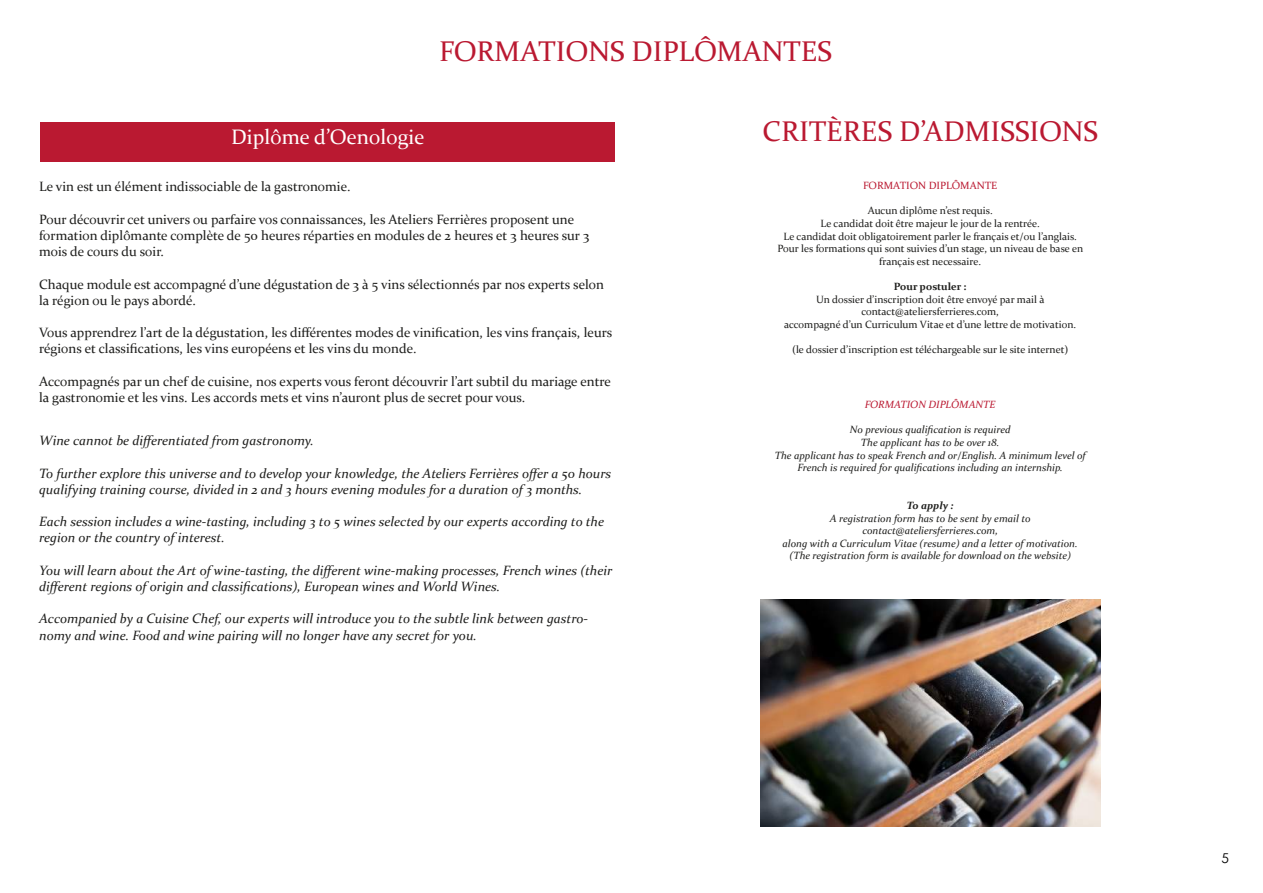
<style>
.page{position:relative;width:1263px;height:893px;background:#fff}
.page>*{position:absolute;margin:0;border:0;box-sizing:border-box;transform-origin:0 0}
.t1{font:28.5px "Constantia";color:#ba1931}
.t2{font:21px "Constantia";color:#fff}
.t3{font:13.5px/16.2px "Constantia";color:#1d1d1b}
.t4{font:italic 13.5px/16.2px "Constantia";color:#1d1d1b}
.t5{font:13.5px "Century Gothic";color:#000}
.t6{font:10.5px/12.6px "Constantia";color:#1d1d1b;text-align:center}
.t7{font:italic 10.5px/12.6px "Constantia";color:#1d1d1b;text-align:center}
.t8{font:10.5px "Constantia";color:#ba1931}
.t9{font:italic 10.5px "Constantia";color:#ba1931}
.t10{font:700 10.5px "Constantia";color:#1d1d1b}
.t11{font:italic 700 10.5px "Constantia";color:#1d1d1b}
</style>
<div class="page">
<div style="left:41px;top:123px;width:574px;height:39px;background:#ba1931"></div>
<img style="left:760px;top:599px;width:340px;height:227px">
<h1 class="t1" style="left:439px;top:32px;width:394px">FORMATIONS DIPLÔMANTES</h1>
<h2 class="t2" style="left:231px;top:123px;width:195px">Diplôme d’Oenologie</h2>
<h1 class="t1" style="left:762px;top:112px;width:337px">CRITÈRES D’ADMISSIONS</h1>
<p class="t3" style="left:39px;top:178px;width:313px">Le vin est un élément indissociable de la gastronomie.</p>
<p class="t3" style="left:39px;top:210px;width:551px">Pour découvrir cet univers ou parfaire vos connaissances, les Ateliers Ferrières proposent une formation diplômante complète de 50 heures réparties en modules de 2 heures et 3 heures sur 3 mois de cours du soir.</p>
<p class="t3" style="left:39px;top:275px;width:566px">Chaque module est accompagné d’une dégustation de 3 à 5 vins sélectionnés par nos experts selon la région ou le pays abordé.</p>
<p class="t3" style="left:39px;top:324px;width:575px">Vous apprendrez l’art de la dégustation, les différentes modes de vinification, les vins français, leurs régions et classifications, les vins européens et les vins du monde.</p>
<p class="t3" style="left:39px;top:372px;width:573px">Accompagnés par un chef de cuisine, nos experts vous feront découvrir l’art subtil du mariage entre la gastronomie et les vins. Les accords mets et vins n’auront plus de secret pour vous.</p>
<p class="t4" style="left:39px;top:432px;width:276px">Wine cannot be differentiated from gastronomy.</p>
<p class="t4" style="left:39px;top:464px;width:573px">To further explore this universe and to develop your knowledge, the Ateliers Ferrières offer a 50 hours qualifying training course, divided in 2 and 3 hours evening modules for a duration of 3 months.</p>
<p class="t4" style="left:39px;top:513px;width:566px">Each session includes a wine-tasting, including 3 to 5 wines selected by our experts according to the region or the country of interest.</p>
<p class="t4" style="left:39px;top:561px;width:575px">You will learn about the Art of wine-tasting, the different wine-making processes, French wines (their different regions of origin and classifications), European wines and World Wines.</p>
<p class="t4" style="left:39px;top:610px;width:550px">Accompanied by a Cuisine Chef, our experts will introduce you to the subtle link between gastro&shy;nomy and wine. Food and wine pairing will no longer have any secret for you.</p>
<p class="t8" style="left:863px;top:178px;width:135px">FORMATION DIPLÔMANTE</p>
<p class="t6" style="left:777px;top:204px;width:307px">Aucun diplôme n’est requis.<br>Le candidat doit être majeur le jour de la rentrée.<br>Le candidat doit obligatoirement parler le français et/ou l’anglais.<br>Pour les formations qui sont suivies d’un stage, un niveau de base en français est necessaire.</p>
<p class="t10" style="left:894px;top:279px;width:74px">Pour postuler :</p>
<p class="t6" style="left:784px;top:292px;width:293px">Un dossier d’inscription doit être envoyé par mail à contact@ateliersferrieres.com,<br>accompagné d’un Curriculum Vitae et d’une lettre de motivation.</p>
<p class="t6" style="left:792px;top:343px;width:278px">(le dossier d’inscription est téléchargeable sur le site internet)</p>
<p class="t9" style="left:865px;top:397px;width:132px">FORMATION DIPLÔMANTE</p>
<p class="t7" style="left:775px;top:423px;width:312px">No previous qualification is required<br>The applicant has to be over 18.<br>The applicant has to speak French and or/English. A minimum level of French is required for qualifications including an internship.</p>
<p class="t11" style="left:907px;top:498px;width:48px">To apply :</p>
<p class="t7" style="left:782px;top:511px;width:297px">A registration form has to be sent by email to contact@ateliersferrieres.com,<br>along with a Curriculum Vitae (resume) and a letter of motivation. (The registration form is available for download on the website)</p>
<p class="t5" style="left:1221px;top:849px;width:9px">5</p>
</div>
